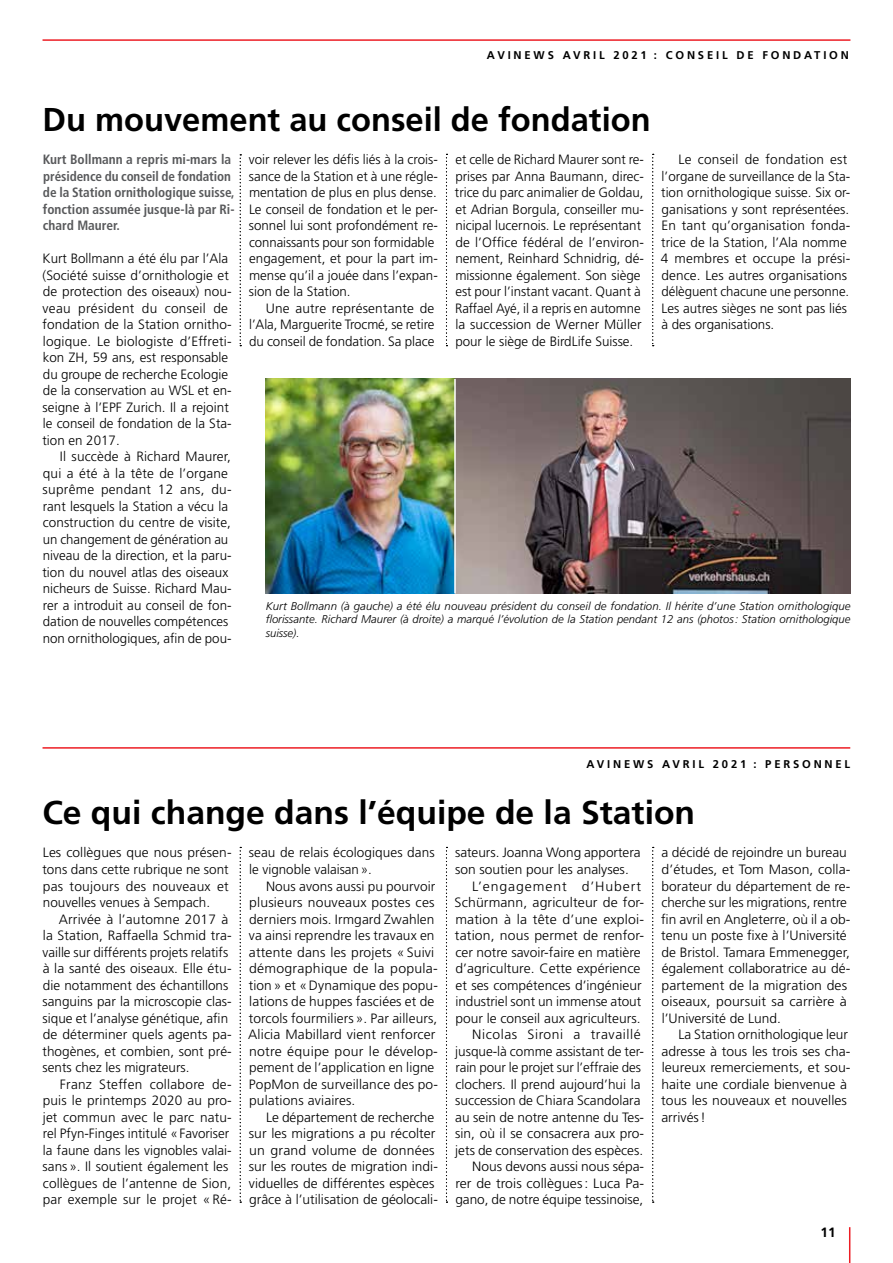
<style>
.page{position:relative;width:893px;height:1263px;background:#fff}
.page>*{position:absolute;margin:0;border:0;box-sizing:border-box;transform-origin:0 0}
.t1{font:700 33px "Frutiger";color:#000}
.t2{font:300 13.5px/16.5px "Frutiger";color:#000}
.t3{font:700 condensed 13.5px/16.5px "Frutiger";letter-spacing:-.005em;color:#58595b}
.t4{font:300 13.5px "Frutiger";color:#000;scale:1.04 1}
.t5{font:300 13.5px "Frutiger";letter-spacing:.04em;color:#000}
.t6{font:300 13.5px "Frutiger";letter-spacing:.065em;color:#000;scale:1.04 1}
.t7{font:700 13.5px "Frutiger";color:#000}
.t8{font:italic 300 11.25px/13.5px "Frutiger";color:#000;text-align:justify}
.t9{font:700 11.25px "Frutiger";letter-spacing:.25em;color:#000}
</style>
<div class="page">
<hr style="left:43px;top:747px;width:807px;height:2px;background:#ed1d24">
<hr style="left:849px;top:1227px;width:1px;height:36px;background:#ed1d24">
<hr style="left:43px;top:39px;width:807px;height:2px;background:#ed1d24">
<img style="left:266px;top:379px;width:584px;height:214px">
<hr style="left:454px;top:379px;width:2px;height:214px;background:#fff">
<svg style="left:240px;top:154px;width:1px;height:192px"></svg>
<svg style="left:446px;top:154px;width:1px;height:192px"></svg>
<svg style="left:652px;top:154px;width:2px;height:192px"></svg>
<svg style="left:240px;top:847px;width:1px;height:356px"></svg>
<svg style="left:446px;top:847px;width:1px;height:356px"></svg>
<svg style="left:652px;top:847px;width:2px;height:356px"></svg>
<p class="t9" style="left:487px;top:49px;width:363px">AVINEWS AVRIL 2021 : CONSEIL DE FONDATION</p>
<h1 class="t1" style="left:43px;top:101px;width:610px">Du mouvement au conseil de fondation</h1>
<p class="t3" style="left:43px;top:151px;width:193px">Kurt Bollmann a repris mi-mars la présidence du conseil de fondation de la Station ornithologique suisse, fonction assumée jusque-là par Ri&shy;chard Maurer.</p>
<p class="t2" style="left:42px;top:250px;width:191px">Kurt Bollmann a été élu par l’Ala (Société suisse d’ornithologie et de protection des oiseaux) nou&shy;veau président du conseil de fondation de la Station ornitho&shy;logique. Le biologiste d’Effreti&shy;kon ZH, 59 ans, est responsable du groupe de recherche Ecologie de la conservation au WSL et en&shy;seigne à l’EPF Zurich. Il a rejoint le conseil de fondation de la Sta&shy;tion en 2017.</p>
<p class="t2" style="left:42px;top:448px;width:191px;text-indent:17px">Il succède à Richard Maurer, qui a été à la tête de l’organe suprême pendant 12 ans, du&shy;rant lesquels la Station a vécu la construction du centre de visite, un changement de génération au niveau de la direction, et la paru&shy;tion du nouvel atlas des oiseaux nicheurs de Suisse. Richard Mau&shy;rer a introduit au conseil de fon&shy;dation de nouvelles compétences non ornithologiques, afin de pou-</p>
<p class="t2" style="left:249px;top:151px;width:190px">voir relever les défis liés à la crois&shy;sance de la Station et à une régle&shy;mentation de plus en plus dense.<br>Le conseil de fondation et le per&shy;sonnel lui sont profondément re&shy;connaissants pour son formidable engagement, et pour la part im&shy;mense qu’il a jouée dans l’expan&shy;sion de la Station.</p>
<p class="t2" style="left:249px;top:300px;width:187px;text-align:justify;text-indent:17px">Une autre représentante de l’Ala, Marguerite Trocmé, se retire du conseil de fondation. Sa place</p>
<p class="t2" style="left:455px;top:151px;width:191px">et celle de Richard Maurer sont re&shy;prises par Anna Baumann, direc&shy;trice du parc animalier de Goldau, et Adrian Borgula, conseiller mu&shy;nicipal lucernois. Le représentant de l’Office fédéral de l’environ&shy;nement, Reinhard Schnidrig, dé&shy;missionne également. Son siège est pour l’instant vacant. Quant à Raffael Ayé, il a repris en automne la succession de Werner Müller pour le siège de BirdLife Suisse.</p>
<p class="t2" style="left:661px;top:151px;width:191px;text-indent:18px">Le conseil de fondation est l’organe de surveillance de la Sta&shy;tion ornithologique suisse. Six or&shy;ganisations y sont représentées.<br>En tant qu’organisation fonda&shy;trice de la Station, l’Ala nomme<br>4 membres et occupe la prési&shy;dence. Les autres organisations délèguent chacune une personne.<br>Les autres sièges ne sont pas liés à des organisations.</p>
<p class="t8" style="left:266px;top:599px;width:586px">Kurt Bollmann (à gauche) a été élu nouveau président du conseil de fondation. Il hérite d’une Station ornithologique florissante. Richard Maurer (à droite) a marqué l’évolution de la Station pendant 12 ans (photos: Station ornithologique suisse).</p>
<p class="t9" style="left:586px;top:758px;width:265px">AVINEWS AVRIL 2021 : PERSONNEL</p>
<h1 class="t1" style="left:42px;top:794px;width:654px">Ce qui change dans l’équipe de la Station</h1>
<p class="t2" style="left:42px;top:844px;width:191px">Les collègues que nous présen&shy;tons dans cette rubrique ne sont pas toujours des nouveaux et nouvelles venues à Sempach.</p>
<p class="t2" style="left:42px;top:910px;width:191px;text-indent:16px">Arrivée à l’automne 2017 à la Station, Raffaella Schmid tra&shy;vaille sur différents projets relatifs à la santé des oiseaux. Elle étu&shy;die notamment des échantillons sanguins par la microscopie clas&shy;sique et l’analyse génétique, afin de déterminer quels agents pa&shy;thogènes, et combien, sont pré&shy;sents chez les migrateurs.</p>
<p class="t2" style="left:43px;top:1075px;width:191px;text-indent:17px">Franz Steffen collabore de&shy;puis le printemps 2020 au pro&shy;jet commun avec le parc natu&shy;rel Pfyn-Finges intitulé «Favoriser la faune dans les vignobles valai&shy;sans». Il soutient également les collègues de l’antenne de Sion, par exemple sur le projet « Ré-</p>
<p class="t2" style="left:249px;top:844px;width:187px">seau de relais écologiques dans le vignoble valaisan».</p>
<p class="t2" style="left:248px;top:877px;width:191px;text-indent:18px">Nous avons aussi pu pourvoir plusieurs nouveaux postes ces derniers mois. Irmgard Zwahlen va ainsi reprendre les travaux en attente dans les projets « Suivi démographique de la popula&shy;tion » et «Dynamique des popu&shy;lations de huppes fasciées et de torcols fourmiliers ». Par ailleurs,<br>Alicia Mabillard vient renforcer notre équipe pour le dévelop&shy;pement de l’application en ligne<br>PopMon de surveillance des po&shy;pulations aviaires.</p>
<p class="t2" style="left:249px;top:1108px;width:191px;text-indent:17px">Le département de recherche sur les migrations a pu récolter un grand volume de données sur les routes de migration indi&shy;viduelles de différentes espèces grâce à l’utilisation de géolocali-</p>
<p class="t2" style="left:455px;top:844px;width:187px">sateurs. Joanna Wong apportera</p>
<p class="t2" style="left:455px;top:861px;width:175px">son soutien pour les analyses.</p>
<p class="t6" style="left:472px;top:878px;width:164px">L’engagement d’Hubert</p>
<p class="t4" style="left:455px;top:895px;width:184px">Schürmann, agriculteur de for-</p>
<p class="t4" style="left:455px;top:911px;width:183px">mation à la tête d’une exploi-</p>
<p class="t4" style="left:455px;top:928px;width:183px">tation, nous permet de renfor-</p>
<p class="t2" style="left:455px;top:943px;width:187px">cer notre savoir-faire en matière</p>
<p class="t2" style="left:455px;top:960px;width:187px">d’agriculture. Cette expérience</p>
<p class="t2" style="left:455px;top:976px;width:188px">et ses compétences d’ingénieur</p>
<p class="t2" style="left:455px;top:993px;width:187px">industriel sont un immense atout</p>
<p class="t2" style="left:455px;top:1009px;width:187px">pour le conseil aux agriculteurs.</p>
<p class="t5" style="left:472px;top:1027px;width:170px">Nicolas Sironi a travaillé</p>
<p class="t2" style="left:455px;top:1042px;width:190px">jusque-là comme assistant de ter-</p>
<p class="t2" style="left:455px;top:1059px;width:187px">rain pour le projet sur l’effraie des</p>
<p class="t2" style="left:455px;top:1075px;width:187px">clochers. Il prend aujourd’hui la</p>
<p class="t2" style="left:455px;top:1092px;width:187px">succession de Chiara Scandolara</p>
<p class="t2" style="left:455px;top:1108px;width:190px">au sein de notre antenne du Tes-</p>
<p class="t2" style="left:455px;top:1125px;width:191px">sin, où il se consacrera aux pro-</p>
<p class="t2" style="left:455px;top:1141px;width:189px">jets de conservation des espèces.</p>
<p class="t2" style="left:472px;top:1158px;width:173px">Nous devons aussi nous sépa-</p>
<p class="t4" style="left:455px;top:1175px;width:183px">rer de trois collègues: Luca Pa-</p>
<p class="t2" style="left:455px;top:1191px;width:190px">gano, de notre équipe tessinoise,</p>
<p class="t2" style="left:661px;top:844px;width:191px">a décidé de rejoindre un bureau d’études, et Tom Mason, colla&shy;borateur du département de re&shy;cherche sur les migrations, rentre fin avril en Angleterre, où il a ob&shy;tenu un poste fixe à l’Université de Bristol. Tamara Emmenegger, également collaboratrice au dé&shy;partement de la migration des oiseaux, poursuit sa carrière à l’Université de Lund.</p>
<p class="t2" style="left:661px;top:1026px;width:191px;text-indent:17px">La Station ornithologique leur adresse à tous les trois ses cha&shy;leureux remerciements, et sou&shy;haite une cordiale bienvenue à tous les nouveaux et nouvelles arrivés!</p>
<p class="t7" style="left:820px;top:1224px;width:17px">11</p>
</div>
